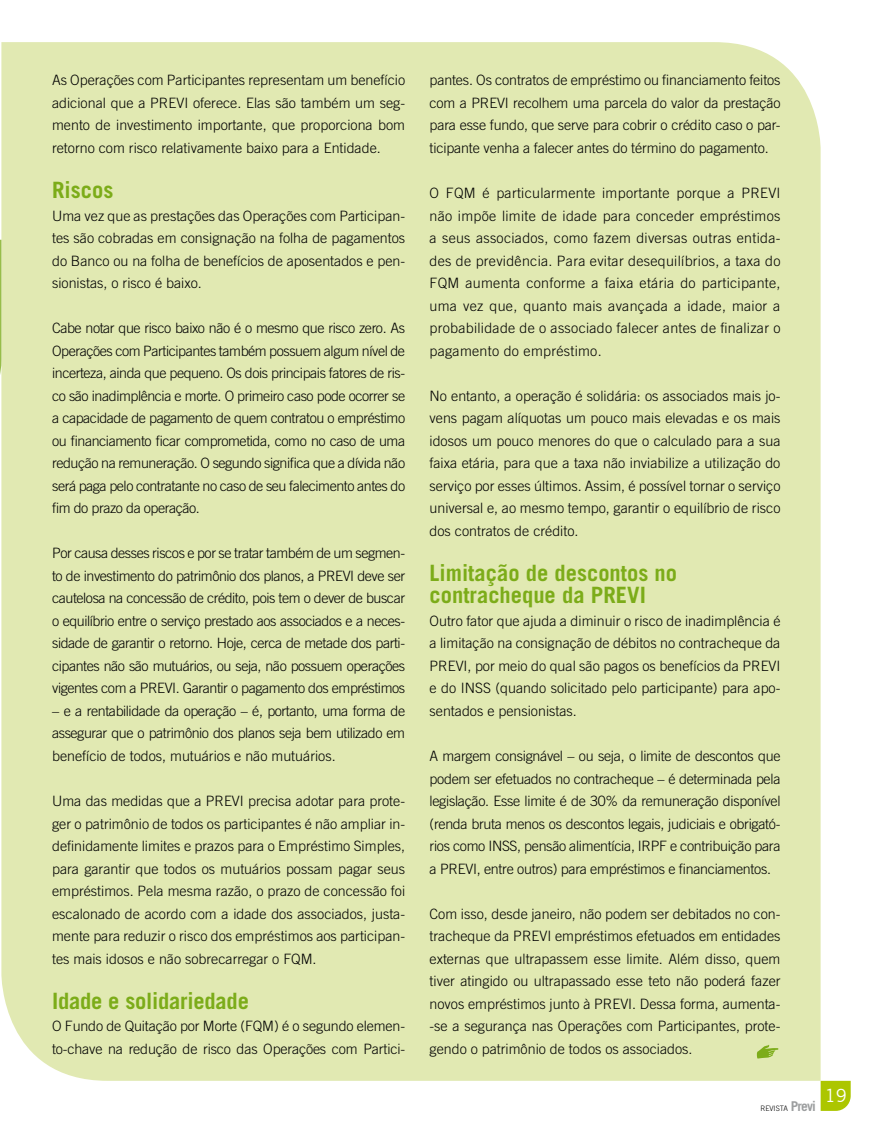
<style>
.page{position:relative;width:872px;height:1132px;background:#fff}
.page>*{position:absolute;margin:0;border:0;box-sizing:border-box;transform-origin:0 0}
.t1{font:700 22.5px/22.5px "Trade Gothic";color:#7cac19}
.t2{font:18px "Trade Gothic";color:#fff}
.t3{font:300 14.25px/22.5px "Trade Gothic";color:#000;text-align:justify}
.t4{font:300 7.5px "Trade Gothic";color:#000}
.s1{font-weight:700;font-size:13.5px;color:#9c9e9f}
</style>
<div class="page">
<svg style="left:820px;top:1080px;width:30px;height:30px"></svg>
<div style="left:1px;top:42px;width:819px;height:1038px;background:#e1e9b2"></div>
<svg style="left:0;top:240px;width:1px;height:135px"></svg>
<svg style="left:756px;top:1044px;width:22px;height:14px"></svg>
<p class="t3" style="left:52px;top:69px;width:354px">As Operações com Participantes representam um benefício adicional que a PREVI oferece. Elas são também um seg&shy;mento de investimento importante, que proporciona bom retorno com risco relativamente baixo para a Entidade.</p>
<h1 class="t1" style="left:52px;top:178px;width:63px">Riscos</h1>
<p class="t3" style="left:52px;top:204px;width:354px">Uma vez que as prestações das Operações com Participan&shy;tes são cobradas em consignação na folha de pagamentos do Banco ou na folha de benefícios de aposentados e pen&shy;sionistas, o risco é baixo.</p>
<p class="t3" style="left:52px;top:316px;width:354px">Cabe notar que risco baixo não é o mesmo que risco zero. As Operações com Participantes também possuem algum nível de incerteza, ainda que pequeno. Os dois principais fatores de ris&shy;co são inadimplência e morte. O primeiro caso pode ocorrer se a capacidade de pagamento de quem contratou o empréstimo ou financiamento ficar comprometida, como no caso de uma redução na remuneração. O segundo significa que a dívida não será paga pelo contratante no caso de seu falecimento antes do fim do prazo da operação.</p>
<p class="t3" style="left:52px;top:541px;width:354px">Por causa desses riscos e por se tratar também de um segmen&shy;to de investimento do patrimônio dos planos, a PREVI deve ser cautelosa na concessão de crédito, pois tem o dever de buscar o equilíbrio entre o serviço prestado aos associados e a neces&shy;sidade de garantir o retorno. Hoje, cerca de metade dos parti&shy;cipantes não são mutuários, ou seja, não possuem operações vigentes com a PREVI. Garantir o pagamento dos empréstimos</p>
<p class="t3" style="left:52px;top:699px;width:354px">– e a rentabilidade da operação – é, portanto, uma forma de assegurar que o patrimônio dos planos seja bem utilizado em benefício de todos, mutuários e não mutuários.</p>
<p class="t3" style="left:52px;top:789px;width:354px">Uma das medidas que a PREVI precisa adotar para prote&shy;ger o patrimônio de todos os participantes é não ampliar in&shy;definidamente limites e prazos para o Empréstimo Simples, para garantir que todos os mutuários possam pagar seus empréstimos. Pela mesma razão, o prazo de concessão foi escalonado de acordo com a idade dos associados, justa&shy;mente para reduzir o risco dos empréstimos aos participan&shy;tes mais idosos e não sobrecarregar o FQM.</p>
<h1 class="t1" style="left:52px;top:988px;width:198px">Idade e solidariedade</h1>
<p class="t3" style="left:52px;top:1014px;width:354px">O Fundo de Quitação por Morte (FQM) é o segundo elemen&shy;to-chave na redução de risco das Operações com Partici-</p>
<p class="t3" style="left:429px;top:69px;width:352px">pantes. Os contratos de empréstimo ou financiamento feitos com a PREVI recolhem uma parcela do valor da prestação para esse fundo, que serve para cobrir o crédito caso o par&shy;ticipante venha a falecer antes do término do pagamento.</p>
<p class="t3" style="left:429px;top:181px;width:352px">O FQM é particularmente importante porque a PREVI não impõe limite de idade para conceder empréstimos a seus associados, como fazem diversas outras entida&shy;des de previdência. Para evitar desequilíbrios, a taxa do FQM aumenta conforme a faixa etária do participante, uma vez que, quanto mais avançada a idade, maior a probabilidade de o associado falecer antes de finalizar o pagamento do empréstimo.</p>
<p class="t3" style="left:429px;top:384px;width:352px">No entanto, a operação é solidária: os associados mais jo&shy;vens pagam alíquotas um pouco mais elevadas e os mais idosos um pouco menores do que o calculado para a sua faixa etária, para que a taxa não inviabilize a utilização do serviço por esses últimos. Assim, é possível tornar o serviço universal e, ao mesmo tempo, garantir o equilíbrio de risco dos contratos de crédito.</p>
<h1 class="t1" style="left:429px;top:561px;width:249px">Limitação de descontos no contracheque da PREVI</h1>
<p class="t3" style="left:429px;top:609px;width:352px">Outro fator que ajuda a diminuir o risco de inadimplência é a limitação na consignação de débitos no contracheque da PREVI, por meio do qual são pagos os benefícios da PREVI e do INSS (quando solicitado pelo participante) para apo&shy;sentados e pensionistas.</p>
<p class="t3" style="left:429px;top:744px;width:352px">A margem consignável – ou seja, o limite de descontos que podem ser efetuados no contracheque – é determinada pela legislação. Esse limite é de 30% da remuneração disponível (renda bruta menos os descontos legais, judiciais e obrigató&shy;rios como INSS, pensão alimentícia, IRPF e contribuição para a PREVI, entre outros) para empréstimos e financiamentos.</p>
<p class="t3" style="left:429px;top:901px;width:352px">Com isso, desde janeiro, não podem ser debitados no con&shy;tracheque da PREVI empréstimos efetuados em entidades externas que ultrapassem esse limite. Além disso, quem tiver atingido ou ultrapassado esse teto não poderá fazer novos empréstimos junto à PREVI. Dessa forma, aumenta--se a segurança nas Operações com Participantes, prote&shy;gendo o patrimônio de todos os associados.</p>
<p class="t4" style="left:760px;top:1103px;width:57px">REVISTA <span class="s1">Previ</span></p>
<p class="t2" style="left:824px;top:1084px;width:23px">19</p>
</div>
